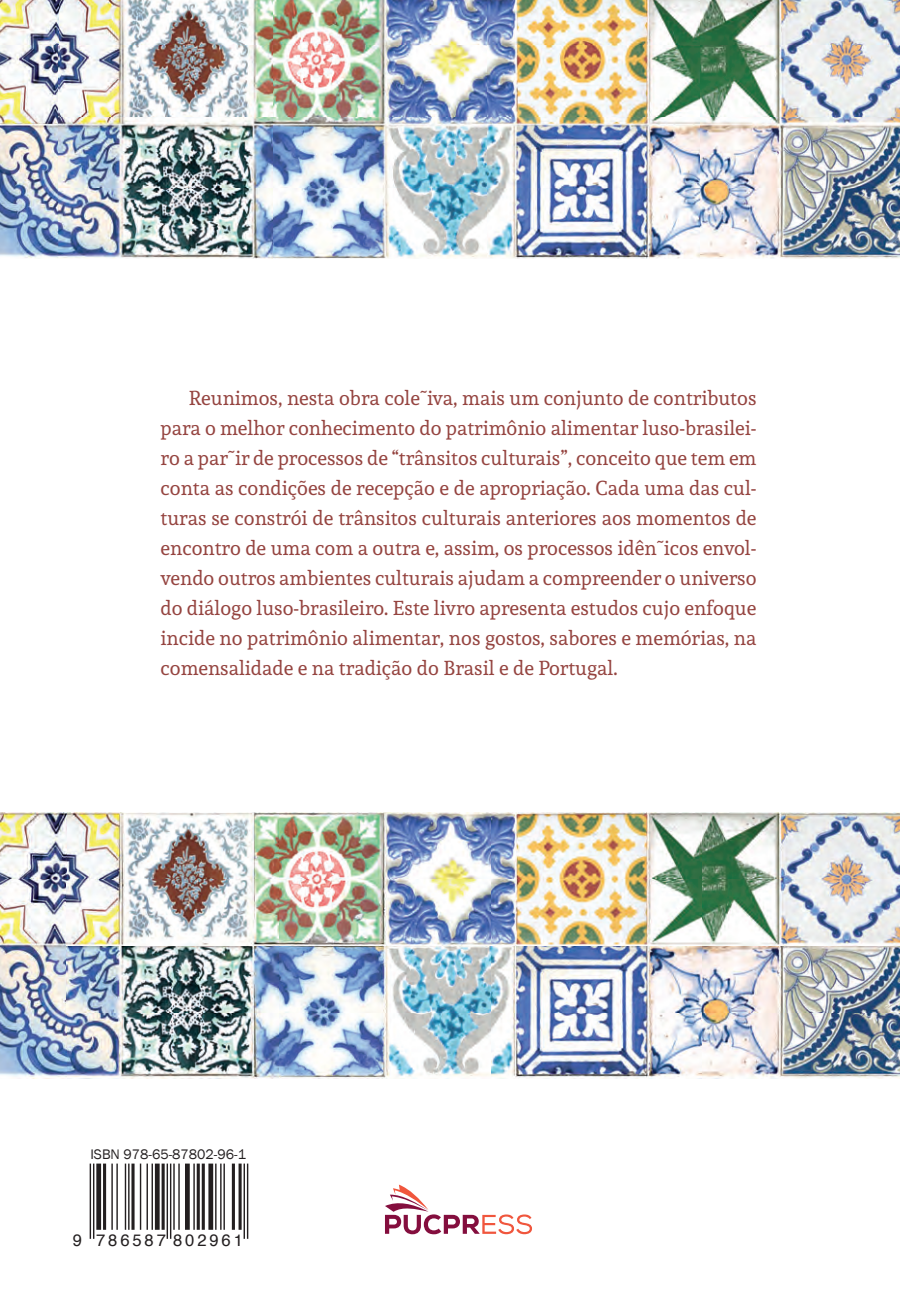
<style>
.page{position:relative;width:900px;height:1308px;background:#fff}
.page>*{position:absolute;margin:0;border:0;box-sizing:border-box;transform-origin:0 0}
.t1{font:20px/30px "Andada";color:#954440;text-align:justify}
.t2{font:16.6px "Helvetica";letter-spacing:.175em;color:#231f20}
.t3{font:14.2px "Franklin Gothic";color:#231f20}
</style>
<div class="page">
<img style="left:0;top:0;width:899px;height:259px">
<img style="left:0;top:812px;width:899px;height:266px">
<svg style="left:385px;top:1184px;width:146px;height:50px"></svg>
<hr style="left:93px;top:1163px;width:1px;height:75px;background:#231f20">
<hr style="left:90px;top:1163px;width:1px;height:75px;background:#231f20">
<div style="left:96px;top:1163px;width:5px;height:66px;background:#231f20"></div>
<hr style="left:103px;top:1163px;width:3px;height:66px;background:#231f20">
<hr style="left:128px;top:1163px;width:1px;height:66px;background:#231f20">
<hr style="left:125px;top:1163px;width:1px;height:66px;background:#231f20">
<hr style="left:116px;top:1163px;width:2px;height:66px;background:#231f20">
<hr style="left:111px;top:1163px;width:2px;height:66px;background:#231f20">
<hr style="left:131px;top:1163px;width:3px;height:66px;background:#231f20">
<hr style="left:151px;top:1163px;width:2px;height:66px;background:#231f20">
<hr style="left:146px;top:1163px;width:2px;height:66px;background:#231f20">
<hr style="left:140px;top:1163px;width:1px;height:66px;background:#231f20">
<hr style="left:155px;top:1163px;width:4px;height:66px;background:#231f20">
<svg style="left:161px;top:1163px;width:4px;height:66px"></svg>
<hr style="left:178px;top:1163px;width:2px;height:66px;background:#231f20">
<hr style="left:173px;top:1163px;width:2px;height:66px;background:#231f20">
<hr style="left:170px;top:1163px;width:1px;height:75px;background:#231f20">
<hr style="left:166px;top:1163px;width:2px;height:75px;background:#231f20">
<div style="left:185px;top:1163px;width:5px;height:66px;background:#231f20"></div>
<hr style="left:193px;top:1163px;width:2px;height:66px;background:#231f20">
<hr style="left:202px;top:1163px;width:3px;height:66px;background:#231f20">
<hr style="left:197px;top:1163px;width:3px;height:66px;background:#231f20">
<div style="left:208px;top:1163px;width:5px;height:66px;background:#231f20"></div>
<hr style="left:223px;top:1163px;width:2px;height:66px;background:#231f20">
<hr style="left:220px;top:1163px;width:1px;height:66px;background:#231f20">
<hr style="left:215px;top:1163px;width:1px;height:66px;background:#231f20">
<hr style="left:238px;top:1163px;width:3px;height:66px;background:#231f20">
<hr style="left:232px;top:1163px;width:3px;height:66px;background:#231f20">
<hr style="left:247px;top:1163px;width:1px;height:75px;background:#231f20">
<hr style="left:243px;top:1163px;width:2px;height:75px;background:#231f20">
<p class="t1" style="left:160px;top:382px;width:597px;text-indent:28px">Reunimos, nesta obra cole˜iva, mais um conjunto de contributos para o melhor conhecimento do patrimônio alimentar luso-brasilei&shy;ro a par˜ir de processos de “trânsitos culturais”, conceito que tem em conta as condições de recepção e de apropriação. Cada uma das cul&shy;turas se constrói de trânsitos culturais anteriores aos momentos de encontro de uma com a outra e, assim, os processos idên˜icos envol&shy;vendo outros ambientes culturais ajudam a compreender o universo do diálogo luso-brasileiro. Este livro apresenta estudos cujo enfoque incide no patrimônio alimentar, nos gostos, sabores e memórias, na comensalidade e na tradição do Brasil e de Portugal.</p>
<p class="t3" style="left:90px;top:1145px;width:157px">ISBN 978-65-87802-96-1</p>
<p class="t2" style="left:73px;top:1226px;width:171px">9 786587 802961</p>
</div>
